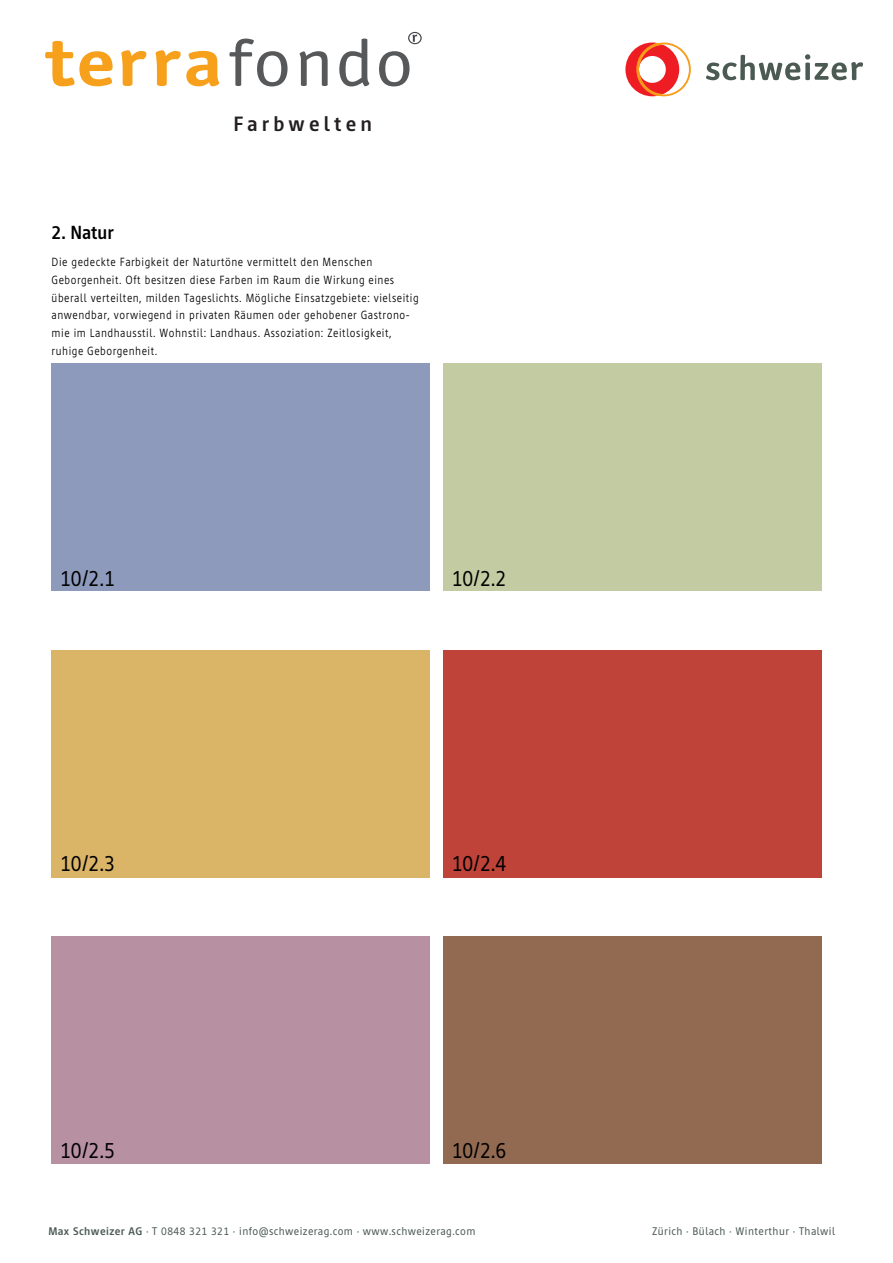
<style>
.page{position:relative;width:893px;height:1263px;background:#fff}
.page>*{position:absolute;margin:0;border:0;box-sizing:border-box;transform-origin:0 0}
.t1{font:22.5px "Cast";color:#000001;scale:.94 1}
.t2{font:700 21px "Cast";letter-spacing:.2em;color:#231f20}
.t3{font:700 19.2px "Cast";color:#000001;scale:.94 1}
.t4{font:300 12px/17.7px "Cast";letter-spacing:.05em;color:#000001;scale:.94 1}
.t5{font:11.25px "Cast";letter-spacing:.04em;color:#4b5a52}
.s1{font-weight:700}
</style>
<div class="page">
<div style="left:52px;top:363px;width:378px;height:228px;background:#8d9abc"></div>
<div style="left:52px;top:650px;width:378px;height:227px;background:#dab467"></div>
<div style="left:52px;top:937px;width:378px;height:227px;background:#b790a2"></div>
<div style="left:443px;top:363px;width:379px;height:228px;background:#c3cba2"></div>
<div style="left:443px;top:650px;width:379px;height:227px;background:#c04339"></div>
<div style="left:443px;top:937px;width:379px;height:227px;background:#926a51"></div>
<svg style="left:706px;top:54px;width:157px;height:26px"></svg>
<svg style="left:625px;top:43px;width:66px;height:53px"></svg>
<svg style="left:121px;top:50px;width:26px;height:36px"></svg>
<svg style="left:155px;top:50px;width:65px;height:37px"></svg>
<svg style="left:45px;top:41px;width:68px;height:45px"></svg>
<svg style="left:379px;top:51px;width:31px;height:35px"></svg>
<svg style="left:339px;top:39px;width:30px;height:47px"></svg>
<svg style="left:299px;top:51px;width:29px;height:35px"></svg>
<svg style="left:229px;top:39px;width:59px;height:47px"></svg>
<svg style="left:408px;top:32px;width:14px;height:12px"></svg>
<h3 class="t3" style="left:52px;top:222px;width:68px">2. Natur</h3>
<h2 class="t2" style="left:233px;top:111px;width:140px">Farbwelten</h2>
<p class="t4" style="left:52px;top:253px;width:392px">Die gedeckte Farbigkeit der Naturtöne vermittelt den Menschen Geborgenheit. Oft besitzen diese Farben im Raum die Wirkung eines überall verteilten, milden Tageslichts. Mögliche Einsatzgebiete: vielseitig anwendbar, vorwiegend in privaten Räumen oder gehobener Gastrono&shy;mie im Landhausstil. Wohnstil: Landhaus. Assoziation: Zeitlosigkeit, ruhige Geborgenheit.</p>
<h1 class="t1" style="left:60px;top:566px;width:60px">10/2.1</h1>
<h1 class="t1" style="left:452px;top:566px;width:60px">10/2.2</h1>
<h1 class="t1" style="left:60px;top:851px;width:60px">10/2.3</h1>
<h1 class="t1" style="left:452px;top:851px;width:60px">10/2.4</h1>
<h1 class="t1" style="left:60px;top:1137px;width:60px">10/2.5</h1>
<h1 class="t1" style="left:452px;top:1137px;width:60px">10/2.6</h1>
<p class="t5" style="left:48px;top:1225px;width:428px"><span class="s1">Max Schweizer AG</span> · T 0848 321 321 · info@schweizerag.com · www.schweizerag.com</p>
<p class="t5" style="left:652px;top:1225px;width:184px">Zürich · Bülach · Winterthur · Thalwil</p>
</div>
